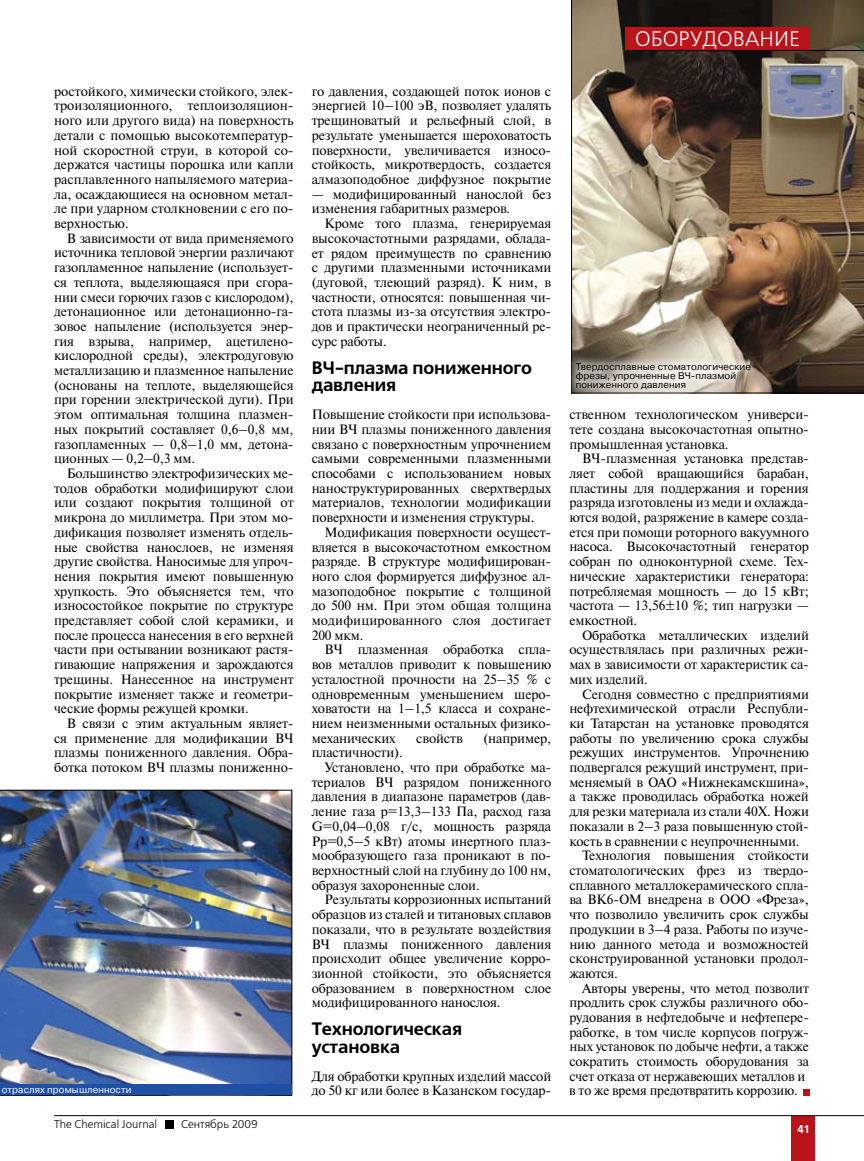
<style>
.page{position:relative;width:864px;height:1161px;background:#fff}
.page>*{position:absolute;margin:0;border:0;box-sizing:border-box;transform-origin:0 0}
.t1{font:21px "Free Set C";color:#fff}
.t2{font:700 18px/17.7px "Free Set C";letter-spacing:-.01em;color:#000}
.t3{font:13.5px/14.7px "Newton C";letter-spacing:-.01em;color:#000;text-align:justify}
.t4{font:11.25px "Free Set C";color:#000}
.t5{font:700 11.25px "Free Set C";color:#fff}
.t6{font:9.75px/9px "Pragmatica C";letter-spacing:.01em;color:#000}
.t7{font:9.75px "Pragmatica C";letter-spacing:.01em;color:#fff}
</style>
<div class="page">
<div style="left:791px;top:1116px;width:23px;height:45px;background:#ba131a"></div>
<hr style="left:54px;top:1115px;width:809px;height:1px;background:#000">
<div style="left:165px;top:1120px;width:8px;height:8px;background:#000"></div>
<img style="left:571px;top:0;width:292px;height:393px">
<div style="left:625px;top:27px;width:184px;height:23px;background:#ba131a"></div>
<hr style="left:626px;top:50px;width:237px;height:1px;background:#000">
<img style="left:0;top:790px;width:292px;height:305px">
<div style="left:565px;top:352px;width:220px;height:68px;background:#fff;opacity:.75"></div>
<svg style="left:803px;top:1089px;width:6px;height:6px"></svg>
<div style="left:0;top:1084px;width:291px;height:11px;background:#1e4fa2"></div>
<p class="t3" style="left:54px;top:84px;width:241px">ростойкого, химически стойкого, элек&shy;троизоляционного, теплоизоляцион&shy;ного или другого вида) на поверхность детали с помощью высокотемператур&shy;ной скоростной струи, в которой со&shy;держатся частицы порошка или капли расплавленного напыляемого материа&shy;ла, осаждающиеся на основном метал&shy;ле при ударном столкновении с его по&shy;верхностью.</p>
<p class="t3" style="left:54px;top:231px;width:241px;text-indent:13px">В зависимости от вида применяемого источника тепловой энергии различают газопламенное напыление (использует&shy;ся теплота, выделяющаяся при сгора&shy;нии смеси горючих газов с кислородом), детонационное или детонационно-га&shy;зовое напыление (используется энер&shy;гия взрыва, например, ацетилено&shy;кислородной среды), электродуговую металлизацию и плазменное напыление (основаны на теплоте, выделяющейся при горении электрической дуги). При этом оптимальная толщина плазмен&shy;ных покрытий составляет 0,6–0,8 мм, газопламенных — 0,8–1,0 мм, детона&shy;ционных — 0,2–0,3 мм.</p>
<p class="t3" style="left:54px;top:466px;width:241px;text-indent:13px">Большинство электрофизических ме&shy;тодов обработки модифицируют слои или создают покрытия толщиной от микрона до миллиметра. При этом мо&shy;дификация позволяет изменять отдель&shy;ные свойства нанослоев, не изменяя другие свойства. Наносимые для упроч&shy;нения покрытия имеют повышенную хрупкость. Это объясняется тем, что износостойкое покрытие по структуре представляет собой слой керамики, и после процесса нанесения в его верхней части при остывании возникают растя&shy;гивающие напряжения и зарождаются трещины. Нанесенное на инструмент покрытие изменяет также и геометри&shy;ческие формы режущей кромки.</p>
<p class="t3" style="left:54px;top:716px;width:241px;text-indent:13px">В связи с этим актуальным являет&shy;ся применение для модификации ВЧ плазмы пониженного давления. Обра&shy;ботка потоком ВЧ плазмы пониженно-</p>
<p class="t7" style="left:2px;top:1084px;width:131px">отраслях промышленности</p>
<p class="t3" style="left:311px;top:84px;width:241px">го давления, создающей поток ионов с энергией 10–100 эВ, позволяет удалять трещиноватый и рельефный слой, в результате уменьшается шероховатость поверхности, увеличивается износо&shy;стойкость, микротвердость, создается алмазоподобное диффузное покрытие</p>
<p class="t3" style="left:311px;top:187px;width:241px">— модифицированный нанослой без изменения габаритных размеров.</p>
<p class="t3" style="left:311px;top:216px;width:241px;text-indent:13px">Кроме того плазма, генерируемая высокочастотными разрядами, облада&shy;ет рядом преимуществ по сравнению с другими плазменными источниками (дуговой, тлеющий разряд). К ним, в частности, относятся: повышенная чи&shy;стота плазмы из-за отсутствия электро&shy;дов и практически неограниченный ре&shy;сурс работы.</p>
<h2 class="t2" style="left:311px;top:359px;width:222px">ВЧ-плазма пониженного давления</h2>
<p class="t3" style="left:311px;top:407px;width:241px">Повышение стойкости при использова&shy;нии ВЧ плазмы пониженного давления связано с поверхностным упрочнением самыми современными плазменными способами с использованием новых наноструктурированных сверхтвердых материалов, технологии модификации поверхности и изменения структуры.</p>
<p class="t3" style="left:311px;top:525px;width:241px;text-indent:13px">Модификация поверхности осущест&shy;вляется в высокочастотном емкостном разряде. В структуре модифицирован&shy;ного слоя формируется диффузное ал&shy;мазоподобное покрытие с толщиной до 500 нм. При этом общая толщина модифицированного слоя достигает 200 мкм.</p>
<p class="t3" style="left:311px;top:642px;width:241px;text-indent:13px">ВЧ плазменная обработка спла&shy;вов металлов приводит к повышению усталостной прочности на 25–35 % с одновременным уменьшением шеро&shy;ховатости на 1–1,5 класса и сохране&shy;нием неизменными остальных физико&shy;механических</p>
<p class="t3" style="left:416px;top:731px;width:48px">свойств</p>
<p class="t3" style="left:483px;top:731px;width:69px">(например,</p>
<p class="t3" style="left:311px;top:745px;width:93px">пластичности).</p>
<p class="t3" style="left:324px;top:760px;width:228px">Установлено, что при обработке ма-</p>
<p class="t3" style="left:311px;top:775px;width:241px">териалов ВЧ разрядом пониженного</p>
<p class="t3" style="left:311px;top:789px;width:241px">давления в диапазоне параметров (дав-</p>
<p class="t3" style="left:311px;top:804px;width:241px">ление газа p=13,3–133 Па, расход газа</p>
<p class="t3" style="left:311px;top:819px;width:241px">G=0,04–0,08 г/с, мощность разряда</p>
<p class="t3" style="left:311px;top:834px;width:241px">Pp=0,5–5 кВт) атомы инертного плаз-</p>
<p class="t3" style="left:311px;top:848px;width:241px">мообразующего газа проникают в по-</p>
<p class="t3" style="left:311px;top:863px;width:241px">верхностный слой на глубину до 100 нм,</p>
<p class="t3" style="left:311px;top:878px;width:169px">образуя захороненные слои.</p>
<p class="t3" style="left:324px;top:892px;width:228px">Результаты коррозионных испытаний</p>
<p class="t3" style="left:311px;top:907px;width:241px">образцов из сталей и титановых сплавов</p>
<p class="t3" style="left:311px;top:922px;width:241px">показали, что в результате воздействия</p>
<p class="t3" style="left:311px;top:936px;width:241px">ВЧ плазмы пониженного давления</p>
<p class="t3" style="left:311px;top:951px;width:241px">происходит общее увеличение корро-</p>
<p class="t3" style="left:311px;top:966px;width:241px">зионной стойкости, это объясняется</p>
<p class="t3" style="left:311px;top:981px;width:241px">образованием в поверхностном слое</p>
<p class="t3" style="left:311px;top:995px;width:190px">модифицированного нанослоя.</p>
<h2 class="t2" style="left:311px;top:1021px;width:152px">Технологическая установка</h2>
<p class="t3" style="left:311px;top:1069px;width:241px">Для обработки крупных изделий массой до 50 кг или более в Казанском государ-</p>
<h1 class="t1" style="left:635px;top:28px;width:166px">ОБОРУДОВАНИЕ</h1>
<p class="t6" style="left:575px;top:362px;width:177px">Твердосплавные стоматологические фрезы, упрочненные ВЧ-плазмой пониженного давления</p>
<p class="t3" style="left:569px;top:407px;width:241px">ственном технологическом универси&shy;тете создана высокочастотная опытно&shy;промышленная установка.</p>
<p class="t3" style="left:569px;top:451px;width:241px;text-indent:13px">ВЧ-плазменная установка представ&shy;ляет собой вращающийся барабан, пластины для поддержания и горения разряда изготовлены из меди и охлажда&shy;ются водой, разряжение в камере созда&shy;ется при помощи роторного вакуумного насоса. Высокочастотный генератор собран по одноконтурной схеме. Тех&shy;нические характеристики генератора: потребляемая мощность — до 15 кВт; частота — 13,56±10 %; тип нагрузки — емкостной.</p>
<p class="t3" style="left:569px;top:628px;width:241px;text-indent:13px">Обработка металлических изделий осуществлялась при различных режи&shy;мах в зависимости от характеристик са&shy;мих изделий.</p>
<p class="t3" style="left:582px;top:686px;width:228px">Сегодня совместно с предприятиями</p>
<p class="t3" style="left:569px;top:701px;width:241px">нефтехимической отрасли Республи-</p>
<p class="t3" style="left:569px;top:716px;width:241px">ки Татарстан на установке проводятся</p>
<p class="t3" style="left:569px;top:731px;width:241px">работы по увеличению срока службы</p>
<p class="t3" style="left:569px;top:745px;width:241px">режущих инструментов. Упрочнению</p>
<p class="t3" style="left:569px;top:760px;width:241px">подвергался режущий инструмент, при-</p>
<p class="t3" style="left:569px;top:775px;width:241px">меняемый в ОАО «Нижнекамскшина»,</p>
<p class="t3" style="left:569px;top:789px;width:241px">а также проводилась обработка ножей</p>
<p class="t3" style="left:569px;top:804px;width:241px">для резки материала из стали 40Х. Ножи</p>
<p class="t3" style="left:569px;top:819px;width:241px">показали в 2–3 раза повышенную стой-</p>
<p class="t3" style="left:569px;top:834px;width:232px">кость в сравнении с неупрочненными.</p>
<p class="t3" style="left:582px;top:848px;width:228px">Технология повышения стойкости</p>
<p class="t3" style="left:569px;top:863px;width:241px">стоматологических фрез из твердо-</p>
<p class="t3" style="left:569px;top:878px;width:241px">сплавного металлокерамического спла-</p>
<p class="t3" style="left:569px;top:892px;width:241px">ва ВК6-ОМ внедрена в ООО «Фреза»,</p>
<p class="t3" style="left:569px;top:907px;width:241px">что позволило увеличить срок службы</p>
<p class="t3" style="left:569px;top:922px;width:241px">продукции в 3–4 раза. Работы по изуче-</p>
<p class="t3" style="left:569px;top:936px;width:241px">нию данного метода и возможностей</p>
<p class="t3" style="left:569px;top:951px;width:241px">сконструированной установки продол-</p>
<p class="t3" style="left:569px;top:966px;width:50px">жаются.</p>
<p class="t3" style="left:582px;top:980px;width:228px">Авторы уверены, что метод позволит</p>
<p class="t3" style="left:569px;top:995px;width:241px">продлить срок службы различного обо-</p>
<p class="t3" style="left:569px;top:1010px;width:241px">рудования в нефтедобыче и нефтепере-</p>
<p class="t3" style="left:569px;top:1025px;width:241px">работке, в том числе корпусов погруж-</p>
<p class="t3" style="left:569px;top:1039px;width:241px">ных установок по добыче нефти, а также</p>
<p class="t3" style="left:569px;top:1054px;width:241px">сократить стоимость оборудования за</p>
<p class="t3" style="left:569px;top:1069px;width:237px">счет отказа от нержавеющих металлов и</p>
<p class="t3" style="left:569px;top:1083px;width:230px">в то же время предотвратить коррозию.</p>
<p class="t4" style="left:54px;top:1118px;width:104px">The Chemical Journal</p>
<p class="t4" style="left:181px;top:1118px;width:78px">Сентябрь 2009</p>
<p class="t5" style="left:796px;top:1122px;width:13px">41</p>
</div>
